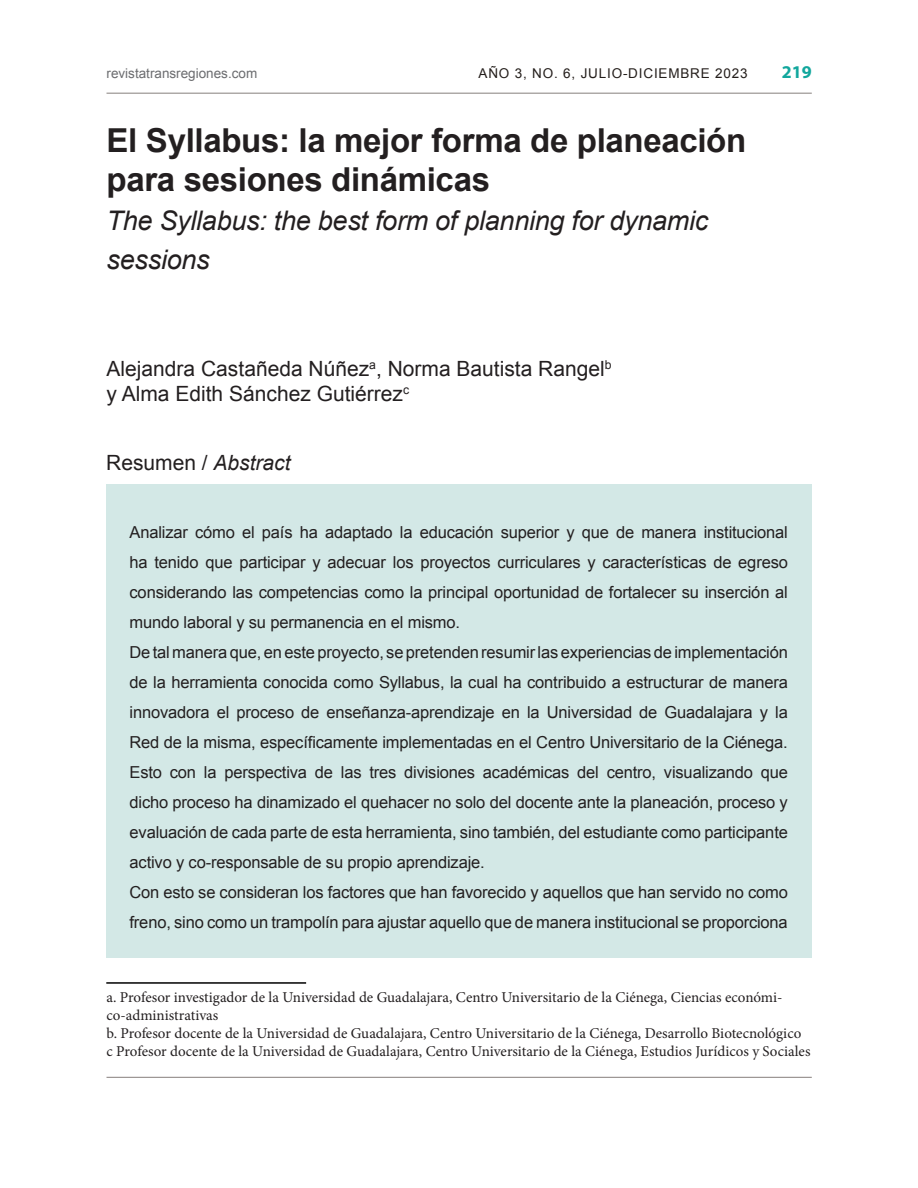
<style>
.page{position:relative;width:918px;height:1188px;background:#fff}
.page>*{position:absolute;margin:0;border:0;box-sizing:border-box;transform-origin:0 0}
.Título_Artículo{font:700 33px/39px "Arial";letter-spacing:-.01em;color:#231f20}
.Título_Artículo_Inglés{font:italic 27px/39px "Arial";letter-spacing:-.01em;color:#231f20}
.t1{font:21px "Arial";color:#231f20}
.t2{font:700 18px "Myriad Pro";color:#12a79d}
.Resumen___Abstract{font:16.5px/30px "Arial";letter-spacing:-.01em;color:#231f20;text-align:justify}
.t3{font:15px/18px "Minion Pro";color:#231f20}
.t4{font:13.5px "Arial";letter-spacing:.06em;color:#241e1b}
.t5{font:13.5px "Arial";color:#6c6d70}
.s1{font-style:italic}
</style>
<div class="page">
<hr style="left:107px;top:1077px;width:705px;height:1px;background:#867f7c">
<hr style="left:107px;top:93px;width:705px;height:1px;background:#867f7c">
<div style="left:106px;top:484px;width:706px;height:474px;background:#d3e8e6"></div>
<hr style="left:106px;top:982px;width:200px;height:2px;background:#000">
<p class="t5" style="left:107px;top:64px;width:152px">revistatransregiones.com</p>
<p class="t4" style="left:479px;top:64px;width:271px">AÑO 3, NO. 6, JULIO-DICIEMBRE 2023</p>
<p class="t2" style="left:782px;top:61px;width:31px">219</p>
<p class="Título_Artículo" style="left:107px;top:122px;width:641px">El Syllabus: la mejor forma de planeación para sesiones dinámicas</p>
<p class="Título_Artículo_Inglés" style="left:107px;top:201px;width:603px">The Syllabus: the best form of planning for dynamic sessions</p>
<p class="t1" style="left:107px;top:355px;width:507px">Alejandra Castañeda Núñez<sup>a</sup>, Norma Bautista Rangel<sup>b</sup></p>
<p class="t1" style="left:107px;top:380px;width:304px">y Alma Edith Sánchez Gutiérrez<sup>c</sup></p>
<p class="t1" style="left:106px;top:449px;width:186px">Resumen / <span class="s1">Abstract</span></p>
<p class="Resumen___Abstract" style="left:130px;top:517px;width:660px">Analizar cómo el país ha adaptado la educación superior y que de manera institucional ha tenido que participar y adecuar los proyectos curriculares y características de egreso considerando las competencias como la principal oportunidad de fortalecer su inserción al mundo laboral y su permanencia en el mismo.</p>
<p class="Resumen___Abstract" style="left:130px;top:637px;width:660px">De tal manera que, en este proyecto, se pretenden resumir las experiencias de implementación de la herramienta conocida como Syllabus, la cual ha contribuido a estructurar de manera innovadora el proceso de enseñanza-aprendizaje en la Universidad de Guadalajara y la Red de la misma, específicamente implementadas en el Centro Universitario de la Ciénega.<br>Esto con la perspectiva de las tres divisiones académicas del centro, visualizando que dicho proceso ha dinamizado el quehacer no solo del docente ante la planeación, proceso y evaluación de cada parte de esta herramienta, sino también, del estudiante como participante activo y co-responsable de su propio aprendizaje.</p>
<p class="Resumen___Abstract" style="left:130px;top:877px;width:660px">Con esto se consideran los factores que han favorecido y aquellos que han servido no como freno, sino como un trampolín para ajustar aquello que de manera institucional se proporciona</p>
<p class="t3" style="left:107px;top:988px;width:678px">a. Profesor investigador de la Universidad de Guadalajara, Centro Universitario de la Ciénega, Ciencias económi&shy;co-administrativas</p>
<p class="t3" style="left:107px;top:1024px;width:696px">b. Profesor docente de la Universidad de Guadalajara, Centro Universitario de la Ciénega, Desarrollo Biotecnológico</p>
<p class="t3" style="left:107px;top:1042px;width:705px">c Profesor docente de la Universidad de Guadalajara, Centro Universitario de la Ciénega, Estudios Jurídicos y Sociales</p>
</div>
